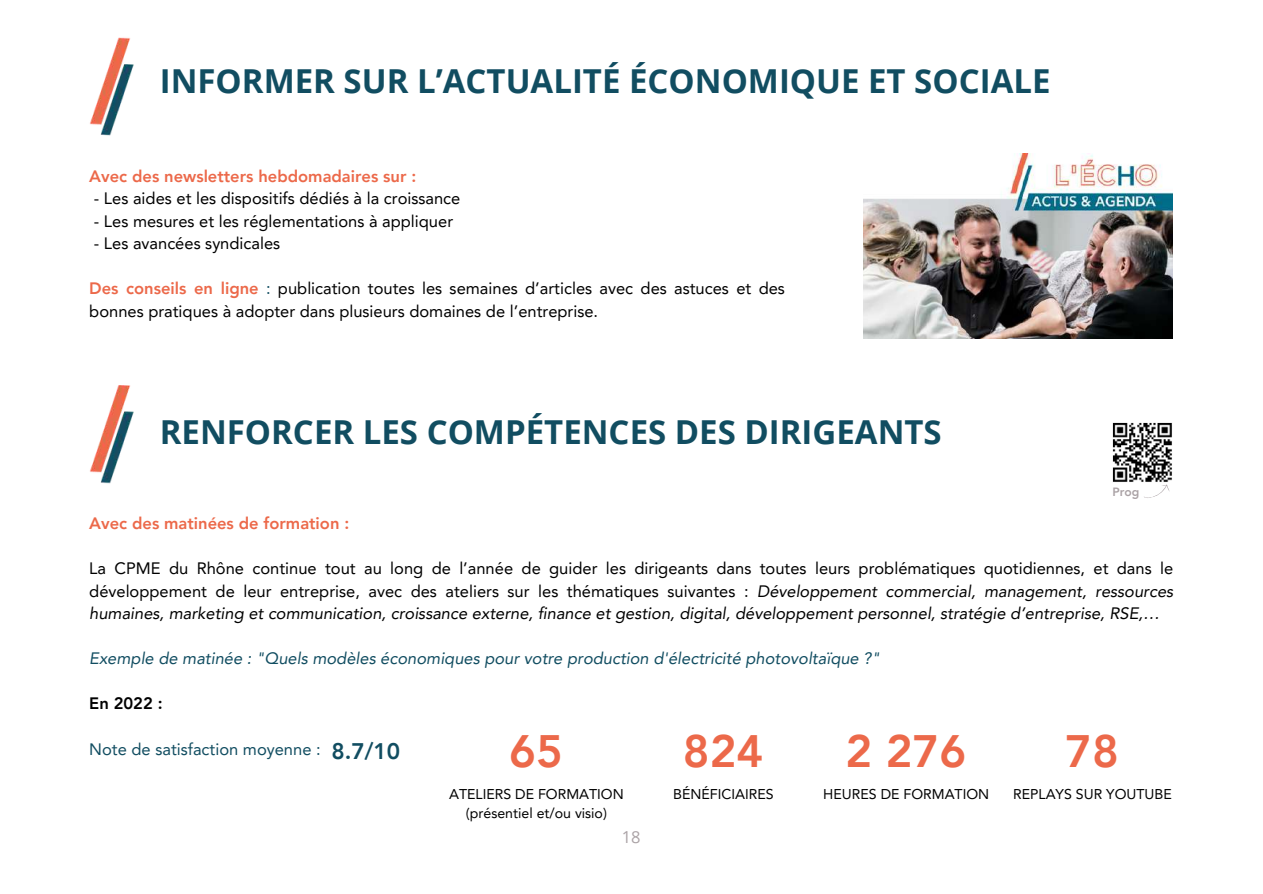
<style>
.page{position:relative;width:1263px;height:894px;background:#fff}
.page>*{position:absolute;margin:0;border:0;box-sizing:border-box;transform-origin:0 0}
.t1{font:800 45.3px "Avenir LT Pro";color:#ec694a}
.t2{font:700 33px "Open Sans";color:#114d61}
.t3{font:16.5px/22.5px "Avenir LT Pro";color:#000}
.t4{font:italic 16.5px "Avenir LT Pro";color:#114d61}
.t5{font:800 16.5px "Avenir LT Pro";color:#ec694a}
.t6{font:16.5px "Avenir LT Pro";color:#114d61}
.t7{font:800 16.5px "Avenir LT Pro";color:#000}
.t8{font:16.5px "Open Sans";color:#aaa2a5}
.t9{font:14.1px/18.9px "Avenir LT Pro";color:#000;text-align:center}
.t10{font:800 12px "Avenir LT Pro";color:#aaa2a5}
.s1{font-weight:800;color:#ec694a}
.s2{color:#114d61}
.s3{font-style:italic}
.s4{font-weight:800;font-size:22.5px}
</style>
<div class="page">
<img style="left:90px;top:37px;width:44px;height:99px">
<img style="left:90px;top:385px;width:44px;height:99px">
<img style="left:1112px;top:422px;width:60px;height:60px">
<img style="left:863px;top:153px;width:310px;height:185px">
<svg style="left:1144px;top:484px;width:26px;height:14px"></svg>
<h2 class="t2" style="left:160px;top:57px;width:892px">INFORMER SUR L’ACTUALITÉ ÉCONOMIQUE ET SOCIALE</h2>
<p class="t5" style="left:89px;top:169px;width:328px">Avec des newsletters hebdomadaires sur :</p>
<p class="t3" style="left:94px;top:188px;width:368px">- Les aides et les dispositifs dédiés à la croissance</p>
<p class="t3" style="left:94px;top:211px;width:361px">- Les mesures et les réglementations à appliquer</p>
<p class="t3" style="left:94px;top:233px;width:188px">- Les avancées syndicales</p>
<p class="t3" style="left:89px;top:278px;width:697px"><span class="s1">Des conseils en ligne</span> <span class="s2">:</span> publication toutes les semaines d’articles avec des astuces et des bonnes pratiques à adopter dans plusieurs domaines de l’entreprise.</p>
<h2 class="t2" style="left:160px;top:409px;width:783px">RENFORCER LES COMPÉTENCES DES DIRIGEANTS</h2>
<p class="t10" style="left:1112px;top:487px;width:28px">Prog</p>
<p class="t5" style="left:89px;top:516px;width:261px">Avec des matinées de formation :</p>
<p class="t3" style="left:89px;top:558px;width:1085px;text-align:justify">La CPME du Rhône continue tout au long de l’année de guider les dirigeants dans toutes leurs problématiques quotidiennes, et dans le développement de leur entreprise, avec des ateliers sur les thématiques suivantes : <span class="s3">Développement commercial, management, ressources humaines, marketing et communication, croissance externe, finance et gestion, digital, développement personnel, stratégie d’entreprise, RSE,…</span></p>
<p class="t4" style="left:89px;top:651px;width:792px">Exemple de matinée : "Quels modèles économiques pour votre production d'électricité photovoltaïque ?"</p>
<p class="t7" style="left:89px;top:696px;width:75px">En 2022 :</p>
<p class="t6" style="left:89px;top:742px;width:313px">Note de satisfaction moyenne : <span class="s4">8.7/10</span></p>
<p class="t9" style="left:823px;top:785px;width:167px">HEURES DE FORMATION</p>
<h1 class="t1" style="left:683px;top:732px;width:82px">824</h1>
<h1 class="t1" style="left:846px;top:732px;width:122px">2 276</h1>
<h1 class="t1" style="left:1065px;top:732px;width:55px">78</h1>
<h1 class="t1" style="left:509px;top:732px;width:55px">65</h1>
<p class="t9" style="left:673px;top:785px;width:102px">BÉNÉFICIAIRES</p>
<p class="t9" style="left:449px;top:785px;width:176px">ATELIERS DE FORMATION (présentiel et/ou visio)</p>
<p class="t9" style="left:1013px;top:785px;width:160px">REPLAYS SUR YOUTUBE</p>
<p class="t8" style="left:622px;top:825px;width:20px">18</p>
</div>
